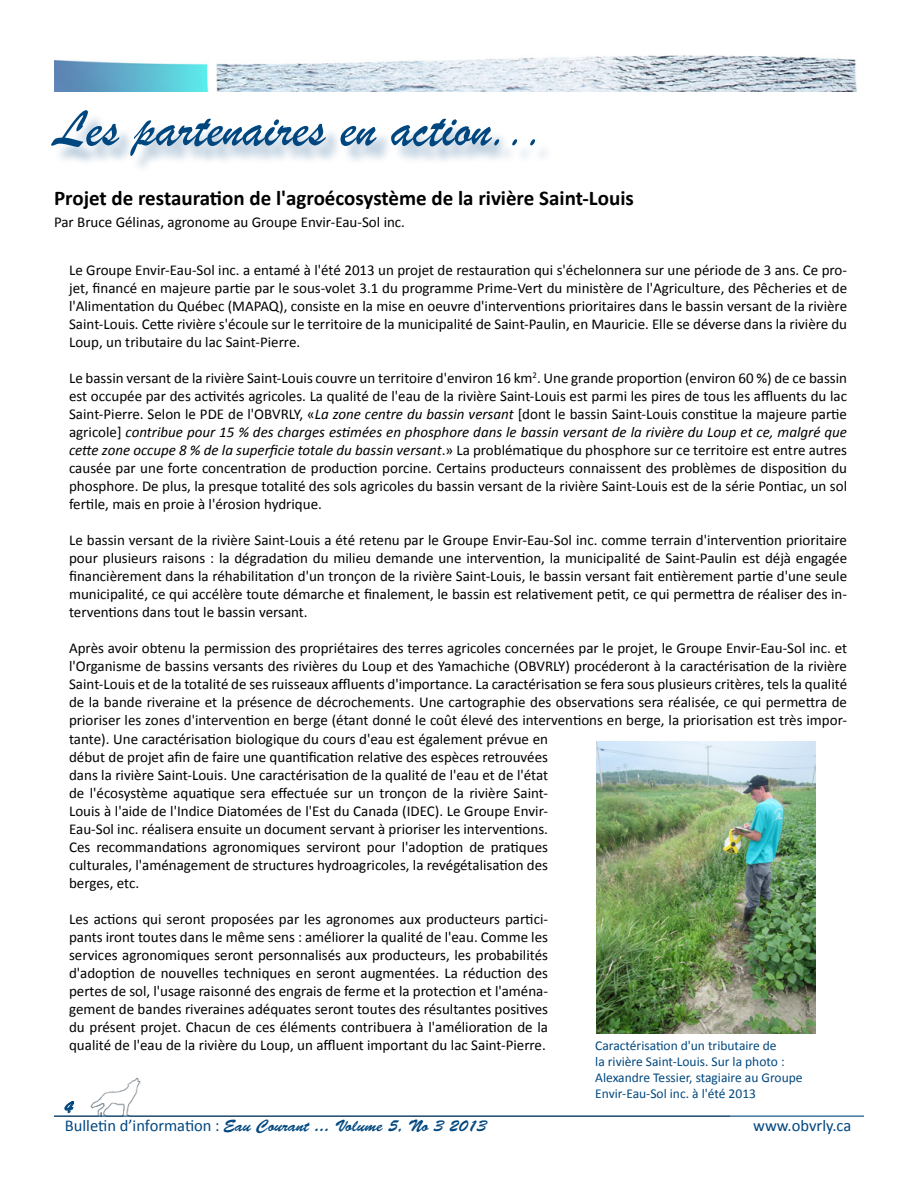
<style>
.page{position:relative;width:918px;height:1188px;background:#fff}
.page>*{position:absolute;margin:0;border:0;box-sizing:border-box;transform-origin:0 0}
.t1{font:54px "Brush Script";color:#004780}
.t2{font:700 21px "Calibri";color:#000}
.t3{font:18px "Brush Script";color:#004780}
.t4{font:16.5px "Brush Script Std";color:#004780}
.t5{font:16.5px "Calibri";color:#004780}
.t6{font:15px/18px "Calibri";color:#000;text-align:justify}
.t7{font:13.5px/16.2px "Calibri";color:#004880}
.s1{font-style:italic}
.s2{font-family:"Calibri"}
</style>
<div class="page">
<img style="left:54px;top:55px;width:803px;height:36px">
<hr style="left:54px;top:1116px;width:810px;height:1px;background:#004780">
<img style="left:54px;top:1077px;width:675px;height:40px">
<svg style="left:64px;top:1101px;width:10px;height:12px"></svg>
<div style="left:54px;top:113px;width:499px;height:61px;background:#004780;opacity:.35"></div>
<img style="left:597px;top:742px;width:219px;height:292px">
<h1 class="t1" style="left:54px;top:96px;width:493px">Les partenaires en action...</h1>
<h2 class="t2" style="left:54px;top:184px;width:581px">Projet de restauration de l'agroécosystème de la rivière Saint-Louis</h2>
<p class="t6" style="left:54px;top:213px;width:353px">Par Bruce Gélinas, agronome au Groupe Envir-Eau-Sol inc.</p>
<p class="t6" style="left:69px;top:261px;width:780px">Le Groupe Envir-Eau-Sol inc. a entamé à l'été 2013 un projet de restauration qui s'échelonnera sur une période de 3 ans. Ce pro&shy;jet, financé en majeure partie par le sous-volet 3.1 du programme Prime-Vert du ministère de l'Agriculture, des Pêcheries et de l'Alimentation du Québec (MAPAQ), consiste en la mise en oeuvre d'interventions prioritaires dans le bassin versant de la rivière Saint-Louis. Cette rivière s'écoule sur le territoire de la municipalité de Saint-Paulin, en Mauricie. Elle se déverse dans la rivière du Loup, un tributaire du lac Saint-Pierre.</p>
<p class="t6" style="left:69px;top:369px;width:780px">Le bassin versant de la rivière Saint-Louis couvre un territoire d'environ 16 km<sup>2</sup>. Une grande proportion (environ 60 %) de ce bassin est occupée par des activités agricoles. La qualité de l'eau de la rivière Saint-Louis est parmi les pires de tous les affluents du lac Saint-Pierre. Selon le PDE de l'OBVRLY, «<span class="s1">La zone centre du bassin versant</span> [dont le bassin Saint-Louis constitue la majeure partie agricole] <span class="s1">contribue pour 15 % des charges estimées en phosphore dans le bassin versant de la rivière du Loup et ce, malgré que cette zone occupe 8 % de la superficie totale du bassin versant</span>.» La problématique du phosphore sur ce territoire est entre autres causée par une forte concentration de production porcine. Certains producteurs connaissent des problèmes de disposition du phosphore. De plus, la presque totalité des sols agricoles du bassin versant de la rivière Saint-Louis est de la série Pontiac, un sol fertile, mais en proie à l'érosion hydrique.</p>
<p class="t6" style="left:69px;top:531px;width:780px">Le bassin versant de la rivière Saint-Louis a été retenu par le Groupe Envir-Eau-Sol inc. comme terrain d'intervention prioritaire pour plusieurs raisons : la dégradation du milieu demande une intervention, la municipalité de Saint-Paulin est déjà engagée financièrement dans la réhabilitation d'un tronçon de la rivière Saint-Louis, le bassin versant fait entièrement partie d'une seule municipalité, ce qui accélère toute démarche et finalement, le bassin est relativement petit, ce qui permettra de réaliser des in&shy;terventions dans tout le bassin versant.</p>
<p class="t6" style="left:69px;top:639px;width:780px;text-align:left">Après avoir obtenu la permission des propriétaires des terres agricoles concernées par le projet, le Groupe Envir-Eau-Sol inc. et l'Organisme de bassins versants des rivières du Loup et des Yamachiche (OBVRLY) procéderont à la caractérisation de la rivière Saint-Louis et de la totalité de ses ruisseaux affluents d'importance. La caractérisation se fera sous plusieurs critères, tels la qualité de la bande riveraine et la présence de décrochements. Une cartographie des observations sera réalisée, ce qui permettra de prioriser les zones d'intervention en berge (étant donné le coût élevé des interventions en berge, la priorisation est très impor&shy;tante). Une caractérisation biologique du cours d'eau est également prévue en<br>début de projet afin de faire une quantification relative des espèces retrouvées<br>dans la rivière Saint-Louis. Une caractérisation de la qualité de l'eau et de l'état<br>de l'écosystème aquatique sera effectuée sur un tronçon de la rivière Saint-<br>Louis à l'aide de l'Indice Diatomées de l'Est du Canada (IDEC). Le Groupe Envir-<br>Eau-Sol inc. réalisera ensuite un document servant à prioriser les interventions.<br>Ces recommandations agronomiques serviront pour l'adoption de pratiques<br>culturales, l'aménagement de structures hydroagricoles, la revégétalisation des<br>berges, etc.</p>
<p class="t6" style="left:69px;top:910px;width:480px">Les actions qui seront proposées par les agronomes aux producteurs partici&shy;pants iront toutes dans le même sens : améliorer la qualité de l'eau. Comme les services agronomiques seront personnalisés aux producteurs, les probabilités d'adoption de nouvelles techniques en seront augmentées. La réduction des pertes de sol, l'usage raisonné des engrais de ferme et la protection et l'aména&shy;gement de bandes riveraines adéquates seront toutes des résultantes positives du présent projet. Chacun de ces éléments contribuera à l'amélioration de la qualité de l'eau de la rivière du Loup, un affluent important du lac Saint-Pierre.</p>
<p class="t7" style="left:595px;top:1037px;width:209px">Caractérisation d'un tributaire de<br>la rivière Saint-Louis. Sur la photo :<br>Alexandre Tessier, stagiaire au Groupe Envir-Eau-Sol inc. à l'été 2013</p>
<p class="t3" style="left:65px;top:1096px;width:9px">4</p>
<p class="t4" style="left:65px;top:1117px;width:423px"><span class="s2">Bulletin d’information :</span> Eau Courant ... Volume 5, No 3 2013</p>
<p class="t5" style="left:753px;top:1115px;width:100px">www.obvrly.ca</p>
</div>
